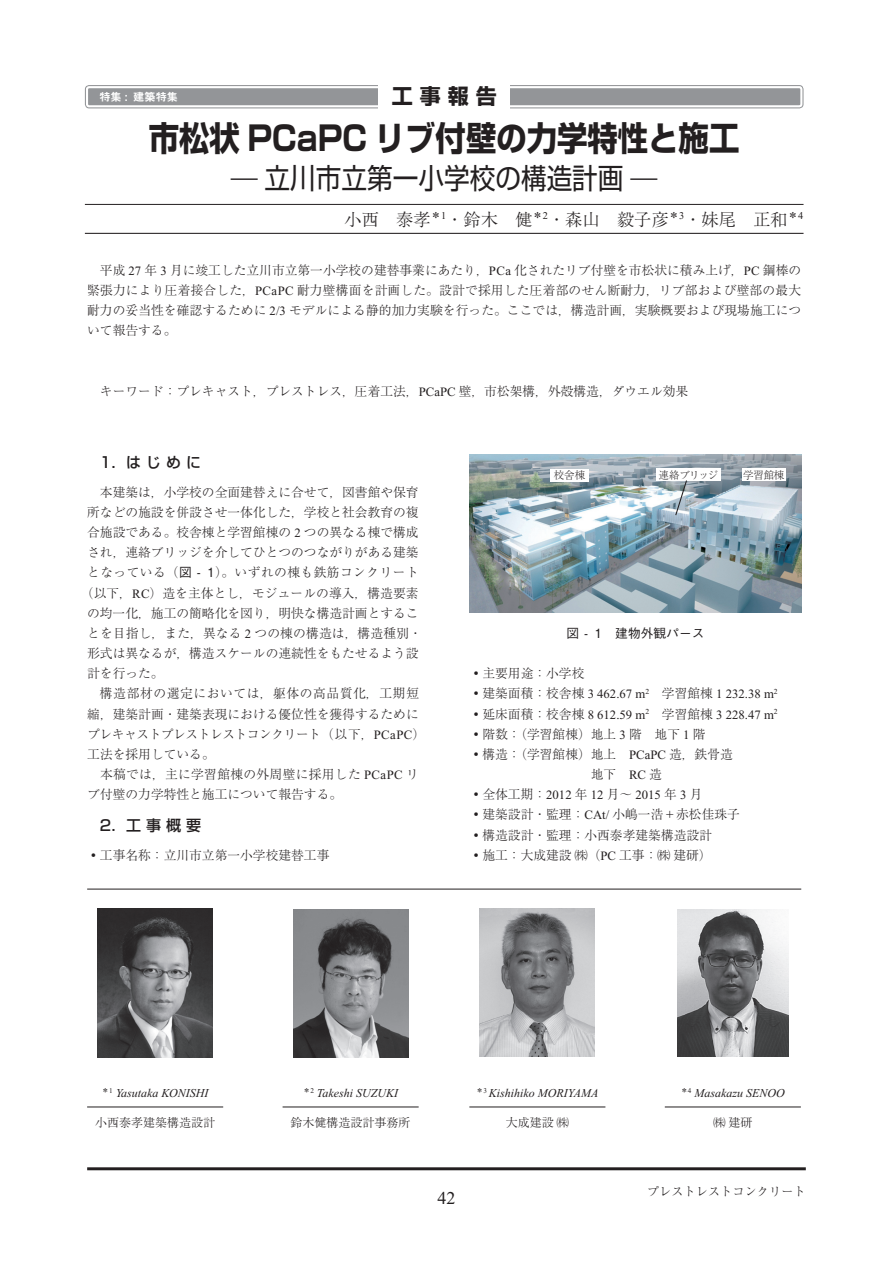
<style>
.page{position:relative;width:893px;height:1263px;background:#fff}
.page>*{position:absolute;margin:0;border:0;box-sizing:border-box;transform-origin:0 0}
.t1{font:700 33.75px "Shin Go Pro";color:#231f20;scale:.9 1}
.t2{font:28.5px "Shin Go Pro";color:#231f20;scale:.9 1}
.t3{font:700 21px "Shin Go Pro";color:#231f20}
.t4{font:18px "Times New Roman";color:#231f20}
.t5{font:300 17.25px "Ryumin Pr 6";color:#231f20}
.t6{font:500 15px "Shin Go Pro";letter-spacing:.335em;color:#231f20}
.t7{font:300 12.75px/20.2px "Ryumin Pr 6";color:#231f20;text-align:justify}
.t8{font:12.75px/20.2px "Times New Roman";color:#231f20}
.t9{font:300 12.75px "Ryumin Pr 6";letter-spacing:-.035em;color:#231f20}
.t10{font:300 12.75px "Ryumin Pr 6";letter-spacing:.035em;color:#231f20}
.t11{font:300 12.75px "Ryumin Pr 6";letter-spacing:.025em;color:#231f20}
.t12{font:300 12.75px "Ryumin Pr 6";letter-spacing:.05em;color:#231f20}
.t13{font:500 12.75px "Gothic BBB Pro";color:#231f20}
.t14{font:300 12.15px "Ryumin Pr 6";color:#231f20}
.t15{font:italic 12px "Times New Roman";color:#231f20}
.t16{font:300 12px "Ryumin Pr 6";color:#231f20}
.t17{font:11.25px "Midashi Go Pro MB31";color:#fff}
.t18{font:300 10.5px "Ryumin Pro";letter-spacing:-.025em;color:#231f20}
.s1{font-weight:300;font-stretch:expanded;font-size:30px}
.s2{font-family:"Times New Roman";font-weight:400}
.s3{font-family:"Gothic BBB Pro";font-weight:500}
.s4{font-family:"Ryumin Pr 6";font-weight:300}
</style>
<div class="page">
<hr style="left:87px;top:1167px;width:719px;height:3px;background:#231f20">
<svg style="left:85px;top:85px;width:718px;height:23px"></svg>
<div style="left:87px;top:87px;width:714px;height:19px;background:#939598;border-radius:2px"></div>
<div style="left:86px;top:86px;width:716px;height:21px;border:2px solid #fff;border-radius:2px"></div>
<div style="left:378px;top:84px;width:132px;height:25px;background:#fff"></div>
<hr style="left:85px;top:204px;width:718px;height:1px;background:#231f20">
<hr style="left:85px;top:233px;width:718px;height:1px;background:#231f20">
<hr style="left:665px;top:1107px;width:136px;height:1px;background:#231f20">
<hr style="left:283px;top:1107px;width:136px;height:1px;background:#231f20">
<hr style="left:469px;top:1107px;width:136px;height:1px;background:#231f20">
<hr style="left:87px;top:1107px;width:136px;height:1px;background:#231f20">
<hr style="left:87px;top:889px;width:714px;height:1px;background:#231f20">
<img style="left:98px;top:909px;width:115px;height:148px">
<img style="left:293px;top:909px;width:115px;height:149px">
<img style="left:480px;top:909px;width:115px;height:147px">
<img style="left:677px;top:909px;width:112px;height:147px">
<img style="left:470px;top:455px;width:331px;height:157px">
<div style="left:550px;top:469px;width:39px;height:12px;background:#fff"></div>
<div style="left:656px;top:469px;width:64px;height:12px;background:#fff"></div>
<div style="left:742px;top:469px;width:44px;height:12px;background:#fff"></div>
<svg style="left:674px;top:480px;width:14px;height:36px"></svg>
<p class="t17" style="left:99px;top:88px;width:80px">特集 : 建築特集</p>
<h3 class="t3" style="left:392px;top:79px;width:106px">工 事 報 告</h3>
<h1 class="t1" style="left:149px;top:111px;width:658px">市松状 PCaPC リブ付壁の力学特性と施工</h1>
<h2 class="t2" style="left:231px;top:154px;width:475px"><span class="s1">—</span> 立川市立第一小学校の構造計画 <span class="s1">—</span></h2>
<h3 class="t5" style="left:344px;top:206px;width:460px">小西 泰孝<sup>＊</sup><sup>1</sup>・鈴木 健<sup>＊</sup><sup>2</sup>・森山 毅子彦<sup>＊</sup><sup>3</sup>・妹尾 正和<sup>＊</sup><sup>4</sup></h3>
<p class="t7" style="left:87px;top:259px;width:716px;text-indent:13px">平成 <span class="s2">27</span> 年 <span class="s2">3</span> 月に竣工した立川市立第一小学校の建替事業にあたり，<span class="s2">PCa</span> 化されたリブ付壁を市松状に積み上げ，<span class="s2">PC</span> 鋼棒の緊張力により圧着接合した，<span class="s2">PCaPC</span> 耐力壁構面を計画した。設計で採用した圧着部のせん断耐力，リブ部および壁部の最大耐力の妥当性を確認するために <span class="s2">2/3</span> モデルによる静的加力実験を行った。ここでは，構造計画，実験概要および現場施工について報告する。</p>
<p class="t7" style="left:100px;top:380px;width:590px">キーワード：プレキャスト，プレストレス，圧着工法，<span class="s2">PCaPC</span> 壁，市松架構，外殻構造，ダウエル効果</p>
<p class="t6" style="left:100px;top:450px;width:103px">1．はじめに</p>
<p class="t7" style="left:100px;top:481px;width:320px">本建築は，小学校の全面建替えに合せて，図書館や保育</p>
<p class="t7" style="left:87px;top:501px;width:333px">所などの施設を併設させ一体化した，学校と社会教育の複</p>
<p class="t7" style="left:87px;top:521px;width:333px">合施設である。校舎棟と学習館棟の <span class="s2">2</span> つの異なる棟で構成</p>
<p class="t7" style="left:87px;top:541px;width:333px">され，連絡ブリッジを介してひとつのつながりがある建築</p>
<p class="t10" style="left:87px;top:562px;width:333px">となっている（<span class="s3">図 - 1</span>）。いずれの棟も鉄筋コンクリート</p>
<p class="t7" style="left:81px;top:582px;width:339px">（以下，<span class="s2">RC</span>）造を主体とし，モジュールの導入，構造要素</p>
<p class="t7" style="left:87px;top:602px;width:333px">の均一化，施工の簡略化を図り，明快な構造計画とするこ</p>
<p class="t7" style="left:87px;top:622px;width:336px">とを目指し，また，異なる <span class="s2">2</span> つの棟の構造は，構造種別・</p>
<p class="t7" style="left:87px;top:642px;width:333px">形式は異なるが，構造スケールの連続性をもたせるよう設</p>
<p class="t7" style="left:87px;top:662px;width:78px">計を行った。</p>
<p class="t12" style="left:100px;top:684px;width:320px">構造部材の選定においては，躯体の高品質化，工期短</p>
<p class="t7" style="left:87px;top:703px;width:333px">縮，建築計画・建築表現における優位性を獲得するために</p>
<p class="t9" style="left:87px;top:724px;width:339px">プレキャストプレストレストコンクリート（以下，<span class="s2">PCaPC</span>）</p>
<p class="t7" style="left:87px;top:743px;width:129px">工法を採用している。</p>
<p class="t11" style="left:100px;top:764px;width:320px">本稿では，主に学習館棟の外周壁に採用した <span class="s2">PCaPC</span> リ</p>
<p class="t7" style="left:87px;top:784px;width:256px">ブ付壁の力学特性と施工について報告する。</p>
<p class="t6" style="left:100px;top:813px;width:103px">2．工事概要</p>
<p class="t7" style="left:87px;top:844px;width:244px">・工事名称：立川市立第一小学校建替工事</p>
<p class="t18" style="left:554px;top:467px;width:33px">校舍棟</p>
<p class="t18" style="left:659px;top:467px;width:61px">連絡ブリッジ</p>
<p class="t18" style="left:743px;top:467px;width:43px">学習館棟</p>
<p class="t13" style="left:567px;top:623px;width:139px">図 - 1　建物外観パース</p>
<p class="t7" style="left:470px;top:663px;width:116px">・主要用途：小学校</p>
<p class="t8" style="left:470px;top:684px;width:309px"><span class="s4">・建築面積：校舎棟</span> 3 462.67 m<sup>2</sup> <span class="s4">学習館棟</span> 1 232.38 m<sup>2</sup><span class="s4">・延床面積：校舎棟</span> 8 612.59 m<sup>2</sup> <span class="s4">学習館棟</span> 3 228.47 m<sup>2</sup></p>
<p class="t7" style="left:470px;top:723px;width:237px">・階数：（学習館棟）地上 <span class="s2">3</span> 階 地下 <span class="s2">1</span> 階</p>
<p class="t7" style="left:470px;top:743px;width:265px">・構造：（学習館棟）地上 <span class="s2">PCaPC</span> 造，鉄骨造</p>
<p class="t7" style="left:591px;top:763px;width:73px">地下 <span class="s2">RC</span> 造</p>
<p class="t7" style="left:470px;top:784px;width:234px">・全体工期：<span class="s2">2012</span> 年 <span class="s2">12</span> 月～ <span class="s2">2015</span> 年 <span class="s2">3</span> 月</p>
<p class="t7" style="left:470px;top:804px;width:272px">・建築設計・監理：<span class="s2">CAt/</span> 小嶋一浩＋赤松佳珠子</p>
<p class="t7" style="left:470px;top:824px;width:244px">・構造設計・監理：小西泰孝建築構造設計</p>
<p class="t7" style="left:470px;top:844px;width:243px">・施工：大成建設㈱（<span class="s2">PC</span> 工事：㈱建研）</p>
<p class="t15" style="left:102px;top:1086px;width:108px"><sup>＊</sup><sup>1</sup> Yasutaka KONISHI</p>
<p class="t16" style="left:95px;top:1113px;width:121px">小西泰孝建築構造設計</p>
<p class="t15" style="left:303px;top:1086px;width:96px"><sup>＊</sup><sup>2</sup> Takeshi SUZUKI</p>
<p class="t16" style="left:291px;top:1113px;width:121px">鈴木健構造設計事務所</p>
<p class="t15" style="left:476px;top:1086px;width:124px"><sup>＊</sup><sup>3</sup> Kishihiko MORIYAMA</p>
<p class="t16" style="left:506px;top:1113px;width:64px">大成建設㈱</p>
<h3 class="t4" style="left:437px;top:1188px;width:19px">42</h3>
<p class="t15" style="left:681px;top:1086px;width:106px"><sup>＊</sup><sup>4</sup> Masakazu SENOO</p>
<p class="t16" style="left:713px;top:1113px;width:40px">㈱建研</p>
<p class="t14" style="left:647px;top:1181px;width:160px">プレストレストコンクリート</p>
</div>
